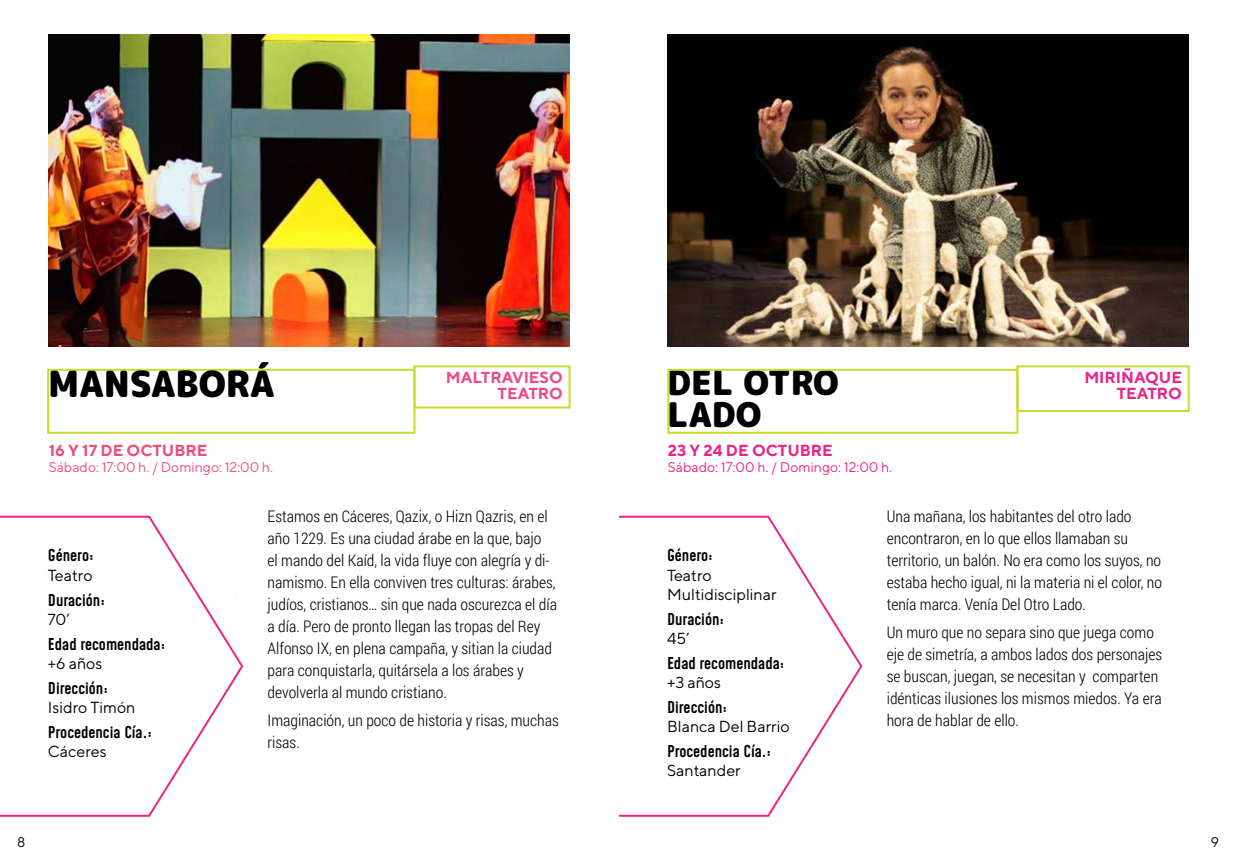
<style>
.page{position:relative;width:1236px;height:865px;background:#fff}
.page>*{position:absolute;margin:0;border:0;box-sizing:border-box;transform-origin:0 0}
.t1{font:900 36px "Rounded Mplus 1 c";color:#000}
.t2{font:900 34px "Rounded Mplus 1 c";color:#000}
.t3{font:300 16px/22px "Roboto Condensed";color:#000}
.t4{font:500 16px "Mohave";color:#000}
.t5{font:16px/19.2px "TT Norms";color:#000}
.t6{font:700 16px "TT Norms";color:#ee4b82}
.t7{font:700 16px "TT Norms";color:#ea2488}
.t8{font:14px "TT Norms";color:#ee4b82}
.t9{font:14px "TT Norms";color:#ea2488}
.t10{font:14px "TT Norms";color:#000}
</style>
<div class="page">
<svg style="left:619px;top:515px;width:244px;height:302px"></svg>
<div style="left:47px;top:369px;width:368px;height:65px;border:2px solid #cadb2b"></div>
<img style="left:48px;top:34px;width:522px;height:312px">
<div style="left:413px;top:365px;width:158px;height:43px;border:2px solid #cadb2b"></div>
<img style="left:667px;top:34px;width:522px;height:312px">
<div style="left:1016px;top:365px;width:174px;height:47px;border:2px solid #cadb2b"></div>
<div style="left:667px;top:369px;width:351px;height:65px;border:2px solid #cadb2b"></div>
<svg style="left:0;top:515px;width:244px;height:302px"></svg>
<h1 class="t1" style="left:48px;top:358px;width:228px">MANSABORÁ</h1>
<p class="t6" style="left:446px;top:367px;width:119px">MALTRAVIESO</p>
<p class="t6" style="left:498px;top:383px;width:67px">TEATRO</p>
<h2 class="t2" style="left:667px;top:359px;width:173px">DEL OTRO</h2>
<p class="t7" style="left:1084px;top:367px;width:99px">MIRIÑAQUE</p>
<p class="t7" style="left:1117px;top:383px;width:67px">TEATRO</p>
<h2 class="t2" style="left:667px;top:391px;width:96px">LADO</h2>
<p class="t6" style="left:49px;top:440px;width:160px">16 Y 17 DE OCTUBRE</p>
<p class="t8" style="left:49px;top:459px;width:226px">Sábado: 17:00 h. / Domingo: 12:00 h.</p>
<p class="t7" style="left:668px;top:440px;width:167px">23 Y 24 DE OCTUBRE</p>
<p class="t9" style="left:668px;top:459px;width:226px">Sábado: 17:00 h. / Domingo: 12:00 h.</p>
<p class="t4" style="left:48px;top:546px;width:47px">Género:</p>
<p class="t5" style="left:48px;top:565px;width:46px">Teatro</p>
<p class="t4" style="left:48px;top:590px;width:59px">Duración:</p>
<p class="t5" style="left:48px;top:609px;width:23px">70’</p>
<p class="t4" style="left:48px;top:634px;width:119px">Edad recomendada:</p>
<p class="t5" style="left:48px;top:653px;width:56px">+6 años</p>
<p class="t4" style="left:48px;top:678px;width:62px">Dirección:</p>
<p class="t5" style="left:48px;top:697px;width:89px">Isidro Timón</p>
<p class="t4" style="left:48px;top:722px;width:106px">Procedencia Cía.:</p>
<p class="t5" style="left:48px;top:741px;width:60px">Cáceres</p>
<p class="t3" style="left:268px;top:504px;width:291px">Estamos en Cáceres, Qazix, o Hizn Qazris, en el año 1229. Es una ciudad árabe en la que, bajo<br>el mando del Kaíd, la vida fluye con alegría y di&shy;namismo. En ella conviven tres culturas: árabes, judíos, cristianos… sin que nada oscurezca el día a día. Pero de pronto llegan las tropas del Rey Alfonso IX, en plena campaña, y sitian la ciudad para conquistarla, quitársela a los árabes y devolverla al mundo cristiano.</p>
<p class="t3" style="left:268px;top:708px;width:293px">Imaginación, un poco de historia y risas, muchas risas.</p>
<p class="t4" style="left:667px;top:546px;width:47px">Género:</p>
<p class="t5" style="left:667px;top:565px;width:111px">Teatro<br>Multidisciplinar</p>
<p class="t4" style="left:667px;top:609px;width:59px">Duración:</p>
<p class="t5" style="left:667px;top:628px;width:24px">45’</p>
<p class="t4" style="left:667px;top:653px;width:119px">Edad recomendada:</p>
<p class="t5" style="left:667px;top:672px;width:55px">+3 años</p>
<p class="t4" style="left:667px;top:697px;width:62px">Dirección:</p>
<p class="t5" style="left:667px;top:716px;width:124px">Blanca Del Barrio</p>
<p class="t4" style="left:667px;top:741px;width:106px">Procedencia Cía.:</p>
<p class="t5" style="left:667px;top:760px;width:75px">Santander</p>
<p class="t3" style="left:887px;top:504px;width:277px">Una mañana, los habitantes del otro lado encontraron, en lo que ellos llamaban su territorio, un balón. No era como los suyos, no estaba hecho igual, ni la materia ni el color, no tenía marca. Venía Del Otro Lado.</p>
<p class="t3" style="left:887px;top:620px;width:277px">Un muro que no separa sino que juega como eje de simetría, a ambos lados dos personajes se buscan, juegan, se necesitan y comparten idénticas ilusiones los mismos miedos. Ya era hora de hablar de ello.</p>
<p class="t10" style="left:17px;top:833px;width:10px">8</p>
<p class="t10" style="left:1211px;top:833px;width:10px">9</p>
</div>
